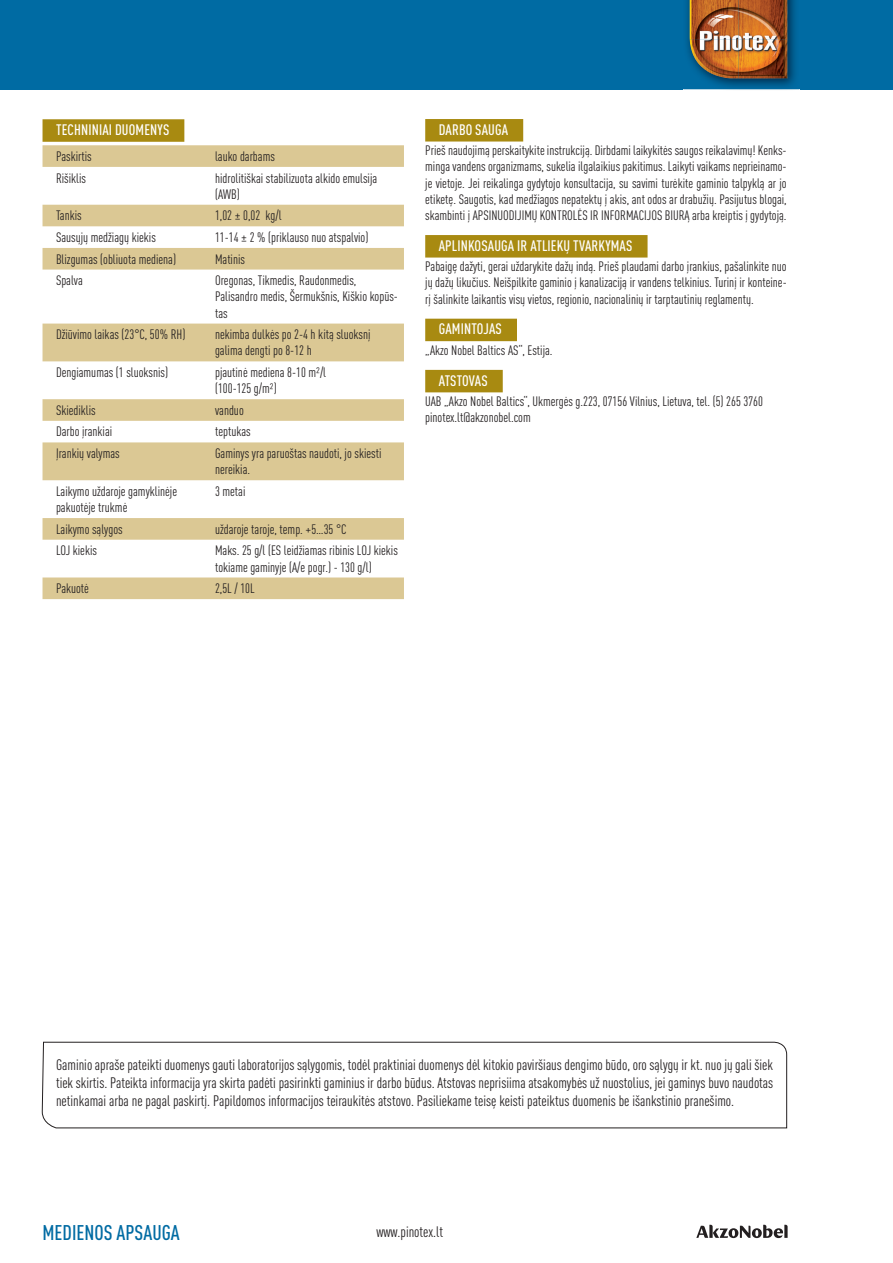
<style>
.page{position:relative;width:893px;height:1263px;background:#fff}
.page>*{position:absolute;margin:0;border:0;box-sizing:border-box;transform-origin:0 0}
.t1{font:500 condensed 21px "DIN Pro";color:#006ba3}
.t2{font:condensed 15px/18px "DIN Pro";color:#231f20;text-align:justify}
.t3{font:500 condensed 15px "DIN Pro";letter-spacing:.01em;color:#fff}
.t4{font:condensed 13.5px/16.2px "DIN Pro";color:#231f20}
</style>
<div class="page">
<svg style="left:696px;top:1225px;width:92px;height:13px"></svg>
<svg style="left:42px;top:1041px;width:745px;height:88px"></svg>
<div style="left:0;top:0;width:893px;height:89px;background:#006ba3"></div>
<img style="left:683px;top:0;width:117px;height:90px">
<img style="left:690px;top:0;width:97px;height:78px">
<div style="left:43px;top:119px;width:141px;height:23px;background:#a88a11"></div>
<svg style="left:43px;top:145px;width:361px;height:454px"></svg>
<div style="left:425px;top:119px;width:98px;height:23px;background:#a88a11"></div>
<div style="left:425px;top:235px;width:223px;height:23px;background:#a88a11"></div>
<div style="left:425px;top:319px;width:92px;height:22px;background:#a88a11"></div>
<div style="left:425px;top:370px;width:78px;height:22px;background:#a88a11"></div>
<p class="t3" style="left:56px;top:119px;width:115px">TECHNINIAI DUOMENYS</p>
<p class="t4" style="left:56px;top:147px;width:37px">Paskirtis</p>
<p class="t4" style="left:215px;top:147px;width:61px">lauko darbams</p>
<p class="t4" style="left:56px;top:169px;width:32px">Rišiklis</p>
<p class="t4" style="left:215px;top:169px;width:164px">hidrolitiškai stabilizuota alkido emulsija (AWB)</p>
<p class="t4" style="left:56px;top:206px;width:27px">Tankis</p>
<p class="t4" style="left:215px;top:206px;width:68px">1,02 ± 0,02 kg/l</p>
<p class="t4" style="left:56px;top:228px;width:101px">Sausųjų medžiagų kiekis</p>
<p class="t4" style="left:215px;top:228px;width:155px">11-14 ± 2 % (priklauso nuo atspalvio)</p>
<p class="t4" style="left:56px;top:250px;width:121px">Blizgumas (obliuota mediena)</p>
<p class="t4" style="left:215px;top:250px;width:32px">Matinis</p>
<p class="t4" style="left:56px;top:271px;width:28px">Spalva</p>
<p class="t4" style="left:215px;top:271px;width:184px">Oregonas, Tikmedis, Raudonmedis,<br>Palisandro medis, Šermukšnis, Kiškio kopūs&shy;tas</p>
<p class="t4" style="left:56px;top:325px;width:131px">Džiūvimo laikas (23°C, 50% RH)</p>
<p class="t4" style="left:215px;top:325px;width:157px">nekimba dulkės po 2-4 h kitą sluoksnį galima dengti po 8-12 h</p>
<p class="t4" style="left:56px;top:363px;width:114px">Dengiamumas (1 sluoksnis)</p>
<p class="t4" style="left:215px;top:363px;width:113px">pjautinė mediena 8-10 m²/l (100-125 g/m²)</p>
<p class="t4" style="left:56px;top:401px;width:41px">Skiediklis</p>
<p class="t4" style="left:215px;top:401px;width:30px">vanduo</p>
<p class="t4" style="left:56px;top:423px;width:58px">Darbo įrankiai</p>
<p class="t4" style="left:215px;top:423px;width:37px">teptukas</p>
<p class="t4" style="left:56px;top:444px;width:65px">Įrankių valymas</p>
<p class="t4" style="left:215px;top:444px;width:168px">Gaminys yra paruoštas naudoti, jo skiesti nereikia.</p>
<p class="t4" style="left:56px;top:482px;width:123px">Laikymo uždaroje gamyklinėje pakuotėje trukmė</p>
<p class="t4" style="left:215px;top:482px;width:32px">3 metai</p>
<p class="t4" style="left:56px;top:520px;width:68px">Laikymo sąlygos</p>
<p class="t4" style="left:215px;top:520px;width:133px">uždaroje taroje, temp. +5…35 °C</p>
<p class="t4" style="left:56px;top:541px;width:43px">LOJ kiekis</p>
<p class="t4" style="left:215px;top:541px;width:184px">Maks. 25 g/l (ES leidžiamas ribinis LOJ kiekis tokiame gaminyje (A/e pogr.) - 130 g/l)</p>
<p class="t4" style="left:56px;top:579px;width:34px">Pakuotė</p>
<p class="t4" style="left:215px;top:579px;width:41px">2,5L / 10L</p>
<p class="t3" style="left:439px;top:118px;width:71px">DARBO SAUGA</p>
<p class="t4" style="left:425px;top:141px;width:363px;text-align:justify">Prieš naudojimą perskaitykite instrukciją. Dirbdami laikykitės saugos reikalavimų! Kenks&shy;minga vandens organizmams, sukelia ilgalaikius pakitimus. Laikyti vaikams neprieinamo&shy;je vietoje. Jei reikalinga gydytojo konsultacija, su savimi turėkite gaminio talpyklą ar jo etiketę. Saugotis, kad medžiagos nepatektų į akis, ant odos ar drabužių. Pasijutus blogai, skambinti į APSINUODIJIMŲ KONTROLĖS IR INFORMACIJOS BIURĄ arba kreiptis į gydytoją.</p>
<p class="t3" style="left:439px;top:234px;width:195px">APLINKOSAUGA IR ATLIEKŲ TVARKYMAS</p>
<p class="t4" style="left:425px;top:257px;width:363px;text-align:justify">Pabaigę dažyti, gerai uždarykite dažų indą. Prieš plaudami darbo įrankius, pašalinkite nuo jų dažų likučius. Neišpilkite gaminio į kanalizaciją ir vandens telkinius. Turinį ir konteine&shy;rį šalinkite laikantis visų vietos, regionio, nacionalinių ir tarptautinių reglamentų.</p>
<p class="t3" style="left:439px;top:318px;width:65px">GAMINTOJAS</p>
<p class="t4" style="left:425px;top:341px;width:129px">„Akzo Nobel Baltics AS“, Estija.</p>
<p class="t3" style="left:439px;top:369px;width:50px">ATSTOVAS</p>
<p class="t4" style="left:425px;top:392px;width:339px">UAB „Akzo Nobel Baltics“, Ukmergės g.223, 07156 Vilnius, Lietuva, tel. (5) 265 3760 pinotex.lt@akzonobel.com</p>
<p class="t2" style="left:56px;top:1055px;width:719px">Gaminio apraše pateikti duomenys gauti laboratorijos sąlygomis, todėl praktiniai duomenys dėl kitokio paviršiaus dengimo būdo, oro sąlygų ir kt. nuo jų gali šiek tiek skirtis. Pateikta informacija yra skirta padėti pasirinkti gaminius ir darbo būdus. Atstovas neprisiima atsakomybės už nuostolius, jei gaminys buvo naudotas netinkamai arba ne pagal paskirtį. Papildomos informacijos teiraukitės atstovo. Pasiliekame teisę keisti pateiktus duomenis be išankstinio pranešimo.</p>
<h1 class="t1" style="left:43px;top:1216px;width:139px">MEDIENOS APSAUGA</h1>
<p class="t2" style="left:376px;top:1222px;width:68px">www.pinotex.lt</p>
</div>
